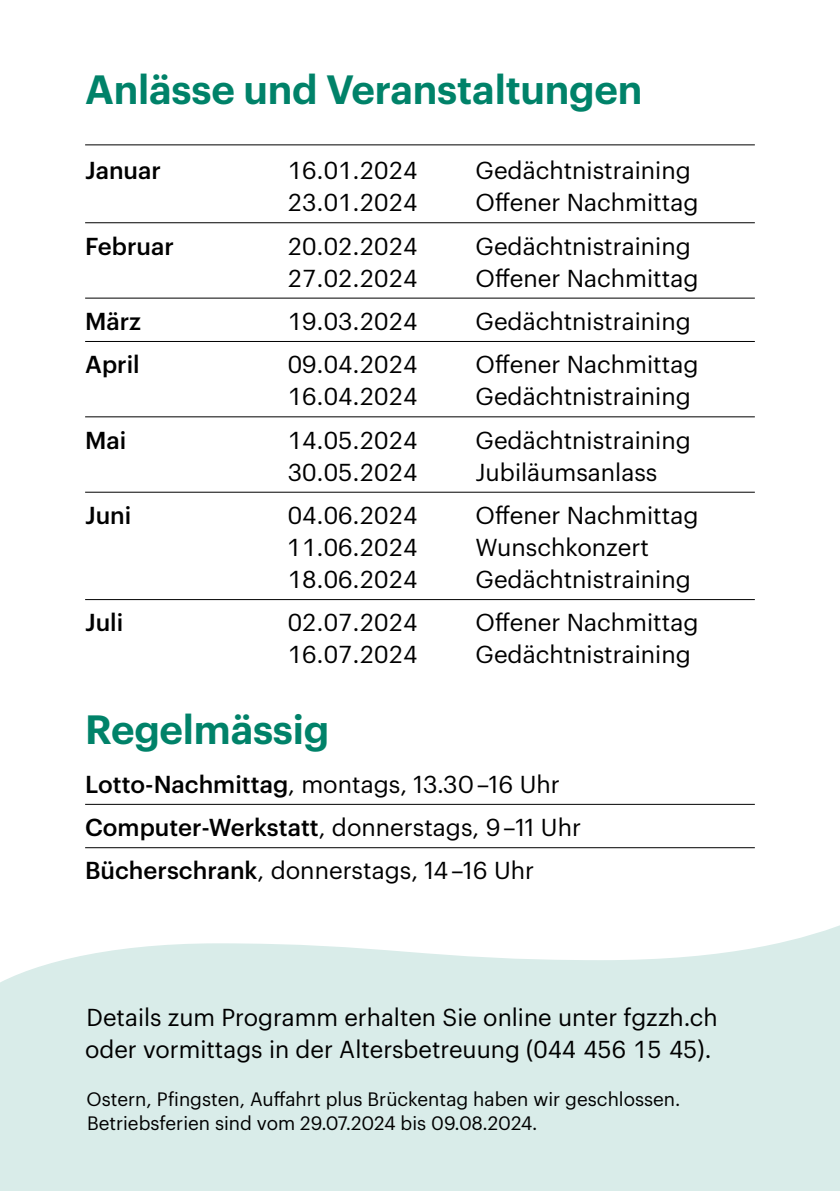
<style>
.page{position:relative;width:840px;height:1191px;background:#fff}
.page>*{position:absolute;margin:0;border:0;box-sizing:border-box;transform-origin:0 0}
.t1{font:600 40px "Graphik";letter-spacing:-.005em;color:#008269}
.t2{font:24px/43.4px "Graphik FGZ";color:#000}
.t3{font:700 24px "Graphik FGZ";color:#000}
.t4{font:19px/24px "Graphik FGZ";color:#000}
.s1{font-weight:700}
</style>
<div class="page">
<hr style="left:85px;top:222px;width:669px;height:1px;background:#000">
<hr style="left:85px;top:298px;width:669px;height:1px;background:#000">
<hr style="left:85px;top:341px;width:669px;height:1px;background:#000">
<hr style="left:85px;top:416px;width:669px;height:1px;background:#000">
<hr style="left:85px;top:492px;width:669px;height:1px;background:#000">
<hr style="left:85px;top:599px;width:669px;height:1px;background:#000">
<hr style="left:85px;top:804px;width:669px;height:1px;background:#000">
<hr style="left:85px;top:847px;width:669px;height:1px;background:#000">
<svg style="left:0;top:926px;width:839px;height:265px;background:#dcedeb"></svg>
<hr style="left:85px;top:144px;width:669px;height:1px;background:#000">
<h1 class="t1" style="left:85px;top:59px;width:558px">Anlässe und Veranstaltungen</h1>
<p class="t3" style="left:85px;top:152px;width:77px">Januar</p>
<p class="t2" style="left:287px;top:147px;width:131px">16.01.2024</p>
<p class="t2" style="left:475px;top:147px;width:216px">Gedächtnistraining</p>
<p class="t2" style="left:287px;top:179px;width:131px">23.01.2024</p>
<p class="t2" style="left:475px;top:179px;width:224px">Offener Nachmittag</p>
<p class="t3" style="left:85px;top:227px;width:90px">Februar</p>
<p class="t2" style="left:287px;top:222px;width:131px">20.02.2024</p>
<p class="t2" style="left:475px;top:222px;width:216px">Gedächtnistraining</p>
<p class="t2" style="left:287px;top:254px;width:131px">27.02.2024</p>
<p class="t2" style="left:475px;top:254px;width:224px">Offener Nachmittag</p>
<p class="t3" style="left:85px;top:303px;width:57px">März</p>
<p class="t2" style="left:287px;top:297px;width:131px">19.03.2024</p>
<p class="t2" style="left:475px;top:297px;width:216px">Gedächtnistraining</p>
<p class="t3" style="left:85px;top:346px;width:56px">April</p>
<p class="t2" style="left:287px;top:341px;width:131px">09.04.2024</p>
<p class="t2" style="left:475px;top:341px;width:224px">Offener Nachmittag</p>
<p class="t2" style="left:287px;top:373px;width:131px">16.04.2024</p>
<p class="t2" style="left:475px;top:373px;width:216px">Gedächtnistraining</p>
<p class="t3" style="left:85px;top:421px;width:43px">Mai</p>
<p class="t2" style="left:287px;top:416px;width:131px">14.05.2024</p>
<p class="t2" style="left:475px;top:416px;width:216px">Gedächtnistraining</p>
<p class="t2" style="left:287px;top:448px;width:131px">30.05.2024</p>
<p class="t2" style="left:475px;top:448px;width:183px">Jubiläumsanlass</p>
<p class="t3" style="left:85px;top:497px;width:48px">Juni</p>
<p class="t2" style="left:287px;top:491px;width:131px">04.06.2024</p>
<p class="t2" style="left:475px;top:491px;width:224px">Offener Nachmittag</p>
<p class="t2" style="left:286px;top:523px;width:132px">11.06.2024</p>
<p class="t2" style="left:475px;top:523px;width:175px">Wunschkonzert</p>
<p class="t2" style="left:287px;top:555px;width:131px">18.06.2024</p>
<p class="t2" style="left:475px;top:555px;width:216px">Gedächtnistraining</p>
<p class="t3" style="left:85px;top:604px;width:40px">Juli</p>
<p class="t2" style="left:287px;top:599px;width:131px">02.07.2024</p>
<p class="t2" style="left:475px;top:599px;width:224px">Offener Nachmittag</p>
<p class="t2" style="left:287px;top:631px;width:131px">16.07.2024</p>
<p class="t2" style="left:475px;top:631px;width:216px">Gedächtnistraining</p>
<h1 class="t1" style="left:85px;top:698px;width:245px">Regelmässig</h1>
<p class="t2" style="left:85px;top:760px;width:497px"><span class="s1">Lotto-Nachmittag</span>, montags, 13.30 –16 Uhr<br><span class="s1">Computer-Werkstatt</span>, donnerstags, 9 –11 Uhr<br><span class="s1">Bücherschrank</span>, donnerstags, 14 –16 Uhr</p>
<p class="t2" style="left:85px;top:999px;width:633px;line-height:32px">Details zum Programm erhalten Sie online unter fgzzh.ch oder vormittags in der Altersbetreuung (044 456 15 45).</p>
<p class="t4" style="left:86px;top:1085px;width:595px">Ostern, Pfingsten, Auffahrt plus Brückentag haben wir geschlossen.<br>Betriebsferien sind vom 29.07.2024 bis 09.08.2024.</p>
</div>
